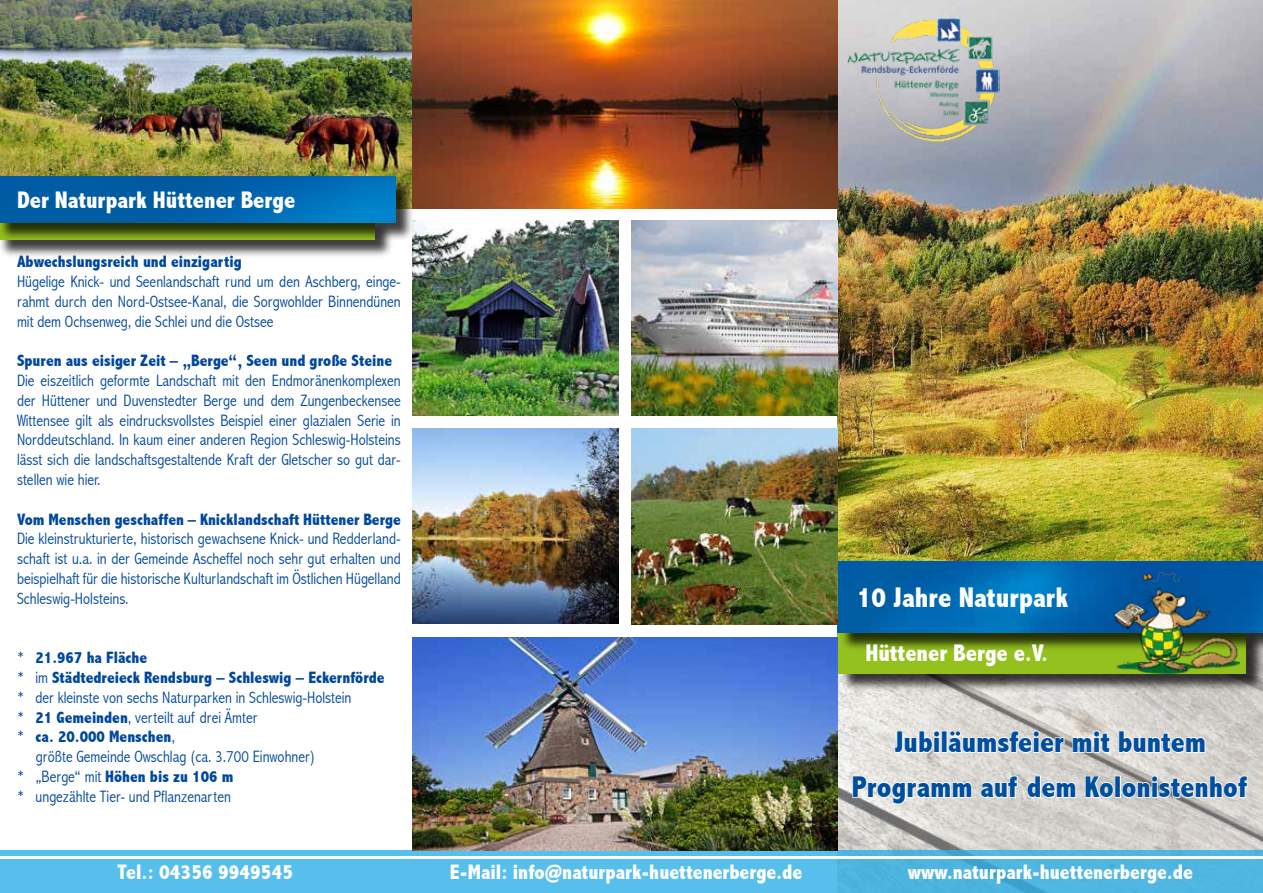
<style>
.page{position:relative;width:1263px;height:893px;background:#fff}
.page>*{position:absolute;margin:0;border:0;box-sizing:border-box;transform-origin:0 0}
.t1{font:800 condensed 30px/45px "Abadi";color:#004f9f;text-align:center}
.t2{font:800 condensed 28.5px "Abadi";color:#fff}
.t3{font:800 condensed 24px "Abadi";color:#fff}
.t4{font:800 condensed 21px "Abadi";color:#fff}
.t5{font:300 condensed 16.5px/19.8px "Abadi";color:#00489c;text-align:justify}
.t6{font:800 condensed 16.5px "Abadi";color:#00489c}
.s1{font-weight:300}
.s2{font-weight:800}
</style>
<div class="page">
<img style="left:838px;top:0;width:425px;height:629px">
<img style="left:838px;top:674px;width:425px;height:176px">
<svg style="left:0;top:850px;width:1263px;height:43px;background:#58bce6"></svg>
<div style="left:840px;top:632px;width:423px;height:61px;background:#000;opacity:.75"></div>
<div style="left:838px;top:629px;width:408px;height:45px;background:#95c11f"></div>
<div style="left:840px;top:564px;width:423px;height:87px;background:#000;opacity:.75"></div>
<svg style="left:894px;top:729px;width:47px;height:25px"></svg>
<div style="left:941px;top:731px;width:6px;height:22px;border:2px solid #fff"></div>
<svg style="left:947px;top:729px;width:118px;height:25px"></svg>
<svg style="left:1072px;top:729px;width:39px;height:25px"></svg>
<svg style="left:1118px;top:730px;width:88px;height:24px"></svg>
<svg style="left:852px;top:775px;width:121px;height:30px"></svg>
<svg style="left:980px;top:775px;width:39px;height:24px"></svg>
<svg style="left:1026px;top:775px;width:51px;height:24px"></svg>
<svg style="left:1084px;top:775px;width:30px;height:24px"></svg>
<div style="left:1115px;top:776px;width:6px;height:22px;border:2px solid #fff"></div>
<svg style="left:1121px;top:774px;width:127px;height:25px"></svg>
<img style="left:1112px;top:570px;width:127px;height:104px">
<hr style="left:0;top:857px;width:1263px;height:2px;background:#fff">
<img style="left:0;top:0;width:838px;height:208px">
<img style="left:412px;top:220px;width:207px;height:196px">
<img style="left:631px;top:220px;width:207px;height:196px">
<img style="left:412px;top:638px;width:426px;height:212px">
<img style="left:412px;top:428px;width:207px;height:196px">
<img style="left:631px;top:428px;width:207px;height:196px">
<div style="left:0;top:221px;width:393px;height:38px;background:#000;opacity:.75"></div>
<div style="left:0;top:178px;width:414px;height:63px;background:#000;opacity:.75"></div>
<img style="left:0;top:176px;width:395px;height:47px">
<img style="left:847px;top:17px;width:152px;height:125px">
<h3 class="t3" style="left:17px;top:186px;width:280px">Der Naturpark Hüttener Berge</h3>
<p class="t6" style="left:17px;top:252px;width:226px">Abwechslungsreich und einzigartig</p>
<p class="t5" style="left:17px;top:272px;width:385px">Hügelige Knick- und Seenlandschaft rund um den Aschberg, einge&shy;rahmt durch den Nord-Ostsee-Kanal, die Sorgwohlder Binnendünen mit dem Ochsenweg, die Schlei und die Ostsee</p>
<p class="t6" style="left:17px;top:351px;width:377px">Spuren aus eisiger Zeit – „Berge“, Seen und große Steine</p>
<p class="t5" style="left:17px;top:371px;width:385px">Die eiszeitlich geformte Landschaft mit den Endmoränenkomplexen der Hüttener und Duvenstedter Berge und dem Zungenbeckensee Wittensee gilt als eindrucksvollstes Beispiel einer glazialen Serie in Norddeutschland. In kaum einer anderen Region Schleswig-Holsteins lässt sich die landschaftsgestaltende Kraft der Gletscher so gut dar&shy;stellen wie hier.</p>
<p class="t6" style="left:17px;top:510px;width:385px">Vom Menschen geschaffen – Knicklandschaft Hüttener Berge</p>
<p class="t5" style="left:17px;top:529px;width:385px">Die kleinstrukturierte, historisch gewachsene Knick- und Redderland&shy;schaft ist u.a. in der Gemeinde Ascheffel noch sehr gut erhalten und beispielhaft für die historische Kulturlandschaft im Östlichen Hügelland Schleswig-Holsteins.</p>
<p class="t6" style="left:17px;top:648px;width:132px"><span class="s1">*</span> 21.967 ha Fläche</p>
<p class="t6" style="left:17px;top:668px;width:369px"><span class="s1">* im</span> Städtedreieck Rendsburg – Schleswig – Eckernförde</p>
<p class="t5" style="left:17px;top:687px;width:336px">* der kleinste von sechs Naturparken in Schleswig-Holstein</p>
<p class="t5" style="left:17px;top:707px;width:242px">* <span class="s2">21 Gemeinden</span>, verteilt auf drei Ämter</p>
<p class="t6" style="left:17px;top:727px;width:159px"><span class="s1">*</span> ca. 20.000 Menschen<span class="s1">,</span></p>
<p class="t5" style="left:36px;top:747px;width:281px">größte Gemeinde Owschlag (ca. 3.700 Einwohner)</p>
<p class="t6" style="left:17px;top:767px;width:218px"><span class="s1">* „Berge“ mit</span> Höhen bis zu 106 m</p>
<p class="t5" style="left:17px;top:786px;width:215px">* ungezählte Tier- und Pflanzenarten</p>
<p class="t4" style="left:117px;top:860px;width:177px">Tel.: 04356 9949545</p>
<p class="t4" style="left:450px;top:860px;width:354px">E-Mail: info@naturpark-huettenerberge.de</p>
<h2 class="t2" style="left:857px;top:581px;width:212px">10 Jahre Naturpark</h2>
<h3 class="t3" style="left:865px;top:639px;width:184px">Hüttener Berge e.V.</h3>
<h1 class="t1" style="left:852px;top:719px;width:396px">Jubiläumsfeier mit buntem<br>Programm auf dem Kolonistenhof</h1>
<p class="t4" style="left:908px;top:860px;width:287px">www.naturpark-huettenerberge.de</p>
</div>
